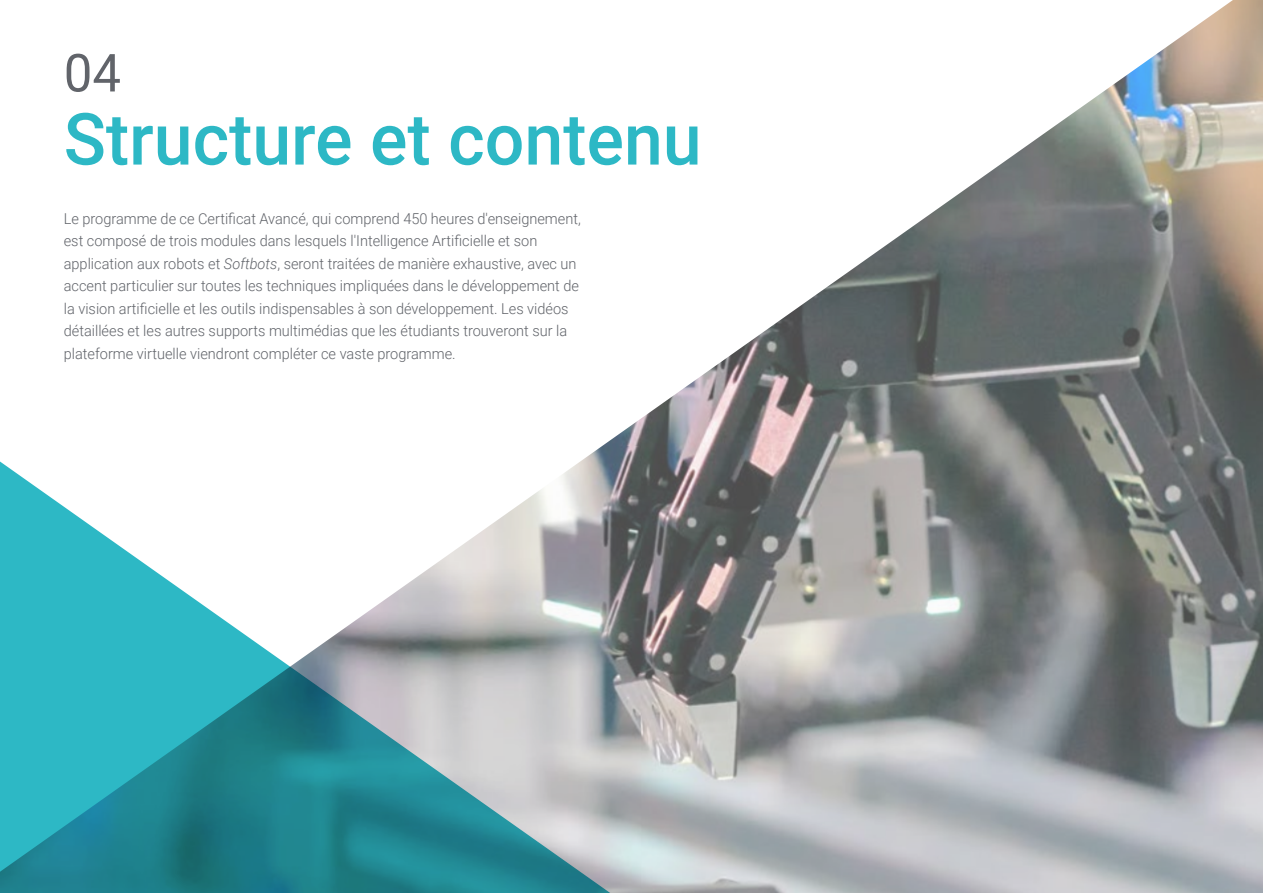
<style>
.page{position:relative;width:1263px;height:893px;background:#fff}
.page>*{position:absolute;margin:0;border:0;box-sizing:border-box;transform-origin:0 0}
.t1{font:500 72px "Roboto";color:#2db8c5}
.t2{font:52.5px "Roboto";color:#61646a}
.t3{font:300 15px/22.5px "Roboto";color:#61646a}
.s1{font-style:italic}
</style>
<div class="page">
<img style="left:602px;top:0;width:661px;height:893px">
<svg style="left:0;top:446px;width:640px;height:447px"></svg>
<h2 class="t2" style="left:64px;top:36px;width:59px">04</h2>
<h1 class="t1" style="left:64px;top:89px;width:639px">Structure et contenu</h1>
<p class="t3" style="left:64px;top:207px;width:518px">Le programme de ce Certificat Avancé, qui comprend 450 heures d'enseignement, est composé de trois modules dans lesquels l'Intelligence Artificielle et son application aux robots et <span class="s1">Softbots</span>, seront traitées de manière exhaustive, avec un accent particulier sur toutes les techniques impliquées dans le développement de la vision artificielle et les outils indispensables à son développement. Les vidéos détaillées et les autres supports multimédias que les étudiants trouveront sur la plateforme virtuelle viendront compléter ce vaste programme.</p>
</div>
